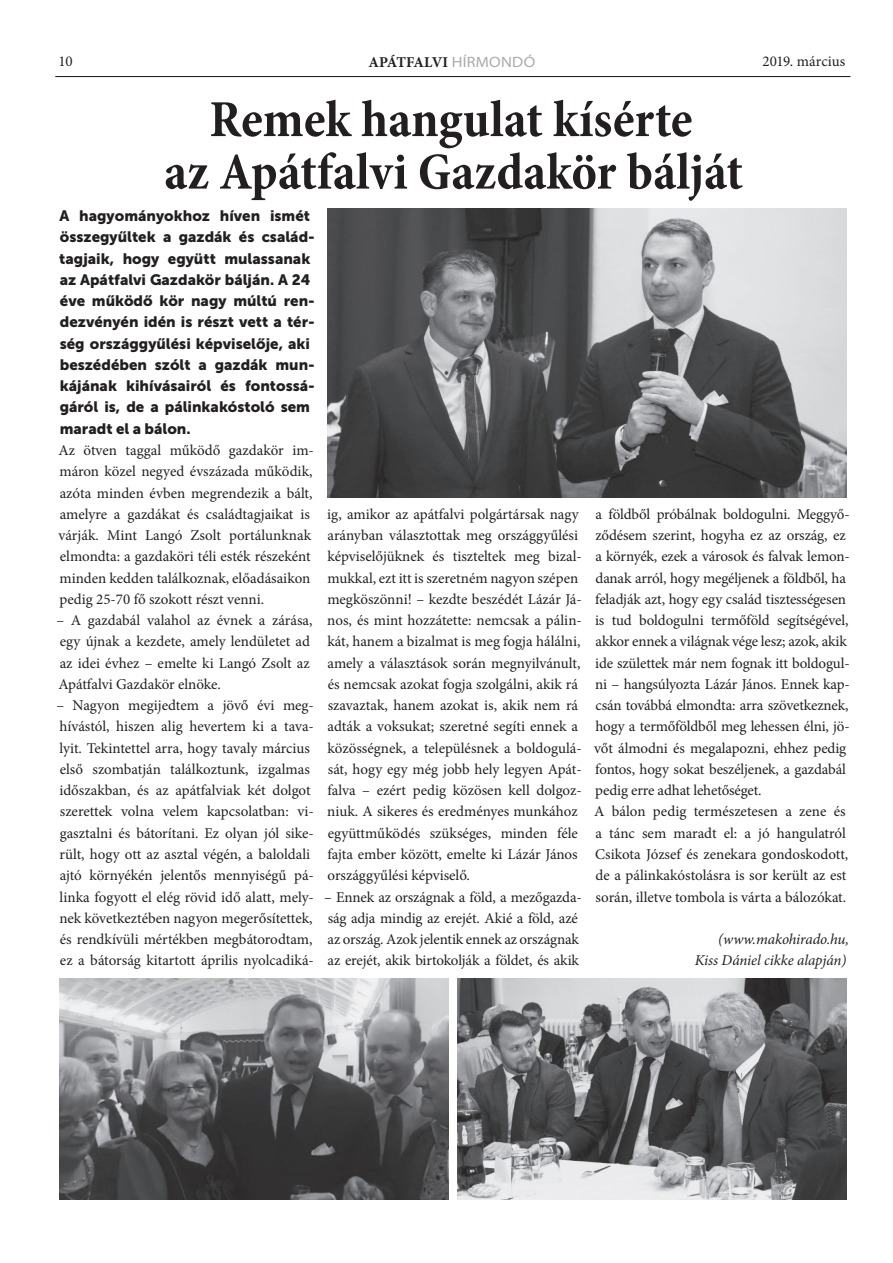
<style>
.page{position:relative;width:893px;height:1263px;background:#fff}
.page>*{position:absolute;margin:0;border:0;box-sizing:border-box;transform-origin:0 0}
.cím{font:700 condensed 52.5px/52.5px "Minion Pro";color:#231f20;text-align:center}
.t1{font:15px/21.3px "Minion Pro";letter-spacing:-.005em;color:#231f20}
.bevezető{font:15px/21.3px "Museo Sans 900";color:#231f20}
.aláírás{font:italic 15px/21.3px "Minion Pro";letter-spacing:-.01em;color:#231f20;text-align:right}
.t2{font:700 15px "Minion Pro";letter-spacing:-.025em;color:#231f20}
.s1{font-family:"Myriad Pro";font-weight:400;font-stretch:semi-expanded;color:#a8a9ad}
</style>
<div class="page">
<hr style="left:55px;top:76px;width:795px;height:1px;background:#231f20">
<img style="left:327px;top:208px;width:519px;height:289px">
<img style="left:60px;top:978px;width:389px;height:221px">
<img style="left:457px;top:978px;width:389px;height:221px">
<p class="t1" style="left:59px;top:51px;width:15px">10</p>
<p class="t2" style="left:368px;top:51px;width:168px">APÁTFALVI <span class="s1">HÍRMONDÓ</span></p>
<p class="t1" style="left:762px;top:51px;width:85px">2019. március</p>
<p class="cím" style="left:164px;top:93px;width:580px">Remek hangulat kísérte<br>az Apátfalvi Gazdakör bálját</p>
<p class="bevezető" style="left:59px;top:205px;width:257px">A hagyományokhoz híven ismét összegyűltek a gazdák és család&shy;tagjaik, hogy együtt mulassanak az Apátfalvi Gazdakör bálján. A 24 éve működő kör nagy múltú ren&shy;dezvényén idén is részt vett a tér&shy;ség országgyűlési képviselője, aki beszédében szólt a gazdák mun&shy;kájának kihívásairól és fontossá&shy;gáról is, de a pálinkakóstoló sem maradt el a bálon.</p>
<p class="t1" style="left:58px;top:440px;width:257px">Az ötven taggal működő gazdakör im&shy;máron közel negyed évszázada működik, azóta minden évben megrendezik a bált, amelyre a gazdákat és családtagjaikat is várják. Mint Langó Zsolt portálunknak elmondta: a gazdaköri téli esték részeként minden kedden találkoznak, előadásaikon pedig 25-70 fő szokott részt venni.</p>
<p class="t1" style="left:56px;top:610px;width:258px">– A gazdabál valahol az évnek a zárása, egy újnak a kezdete, amely lendületet ad az idei évhez – emelte ki Langó Zsolt az Apátfalvi Gazdakör elnöke.</p>
<p class="t1" style="left:56px;top:695px;width:259px">– Nagyon megijedtem a jövő évi meg&shy;hívástól, hiszen alig hevertem ki a tava&shy;lyit. Tekintettel arra, hogy tavaly március első szombatján találkoztunk, izgalmas időszakban, és az apátfalviak két dolgot szerettek volna velem kapcsolatban: vi&shy;gasztalni és bátorítani. Ez olyan jól sike&shy;rült, hogy ott az asztal végén, a baloldali ajtó környékén jelentős mennyiségű pá&shy;linka fogyott el elég rövid idő alatt, mely&shy;nek következtében nagyon megerősítettek, és rendkívüli mértékben megbátorodtam, ez a bátorság kitartott április nyolcadiká-</p>
<p class="t1" style="left:327px;top:503px;width:256px">ig, amikor az apátfalvi polgártársak nagy arányban választottak meg országgyűlési képviselőjüknek és tiszteltek meg bizal&shy;mukkal, ezt itt is szeretném nagyon szépen megköszönni! – kezdte beszédét Lázár Já&shy;nos, és mint hozzátette: nemcsak a pálin&shy;kát, hanem a bizalmat is meg fogja hálálni, amely a választások során megnyilvánult, és nemcsak azokat fogja szolgálni, akik rá szavaztak, hanem azokat is, akik nem rá adták a voksukat; szeretné segíti ennek a közösségnek, a településnek a boldogulá&shy;sát, hogy egy még jobb hely legyen Apát&shy;falva – ezért pedig közösen kell dolgoz&shy;niuk. A sikeres és eredményes munkához együttműködés szükséges, minden féle fajta ember között, emelte ki Lázár János országgyűlési képviselő.</p>
<p class="t1" style="left:324px;top:886px;width:259px">– Ennek az országnak a föld, a mezőgazda&shy;ság adja mindig az erejét. Akié a föld, azé az ország. Azok jelentik ennek az országnak az erejét, akik birtokolják a földet, és akik</p>
<p class="t1" style="left:594px;top:503px;width:257px">a földből próbálnak boldogulni. Meggyő&shy;ződésem szerint, hogyha ez az ország, ez a környék, ezek a városok és falvak lemon&shy;danak arról, hogy megéljenek a földből, ha feladják azt, hogy egy család tisztességesen is tud boldogulni termőföld segítségével, akkor ennek a világnak vége lesz; azok, akik ide születtek már nem fognak itt boldogul&shy;ni – hangsúlyozta Lázár János. Ennek kap&shy;csán továbbá elmondta: arra szövetkeznek, hogy a termőföldből meg lehessen élni, jö&shy;vőt álmodni és megalapozni, ehhez pedig fontos, hogy sokat beszéljenek, a gazdabál pedig erre adhat lehetőséget.</p>
<p class="t1" style="left:594px;top:801px;width:256px">A bálon pedig természetesen a zene és a tánc sem maradt el: a jó hangulatról Csikota József és zenekara gondoskodott, de a pálinkakóstolásra is sor került az est során, illetve tombola is várta a bálozókat.</p>
<p class="aláírás" style="left:695px;top:928px;width:156px">(www.makohirado.hu,<br>Kiss Dániel cikke alapján)</p>
</div>
